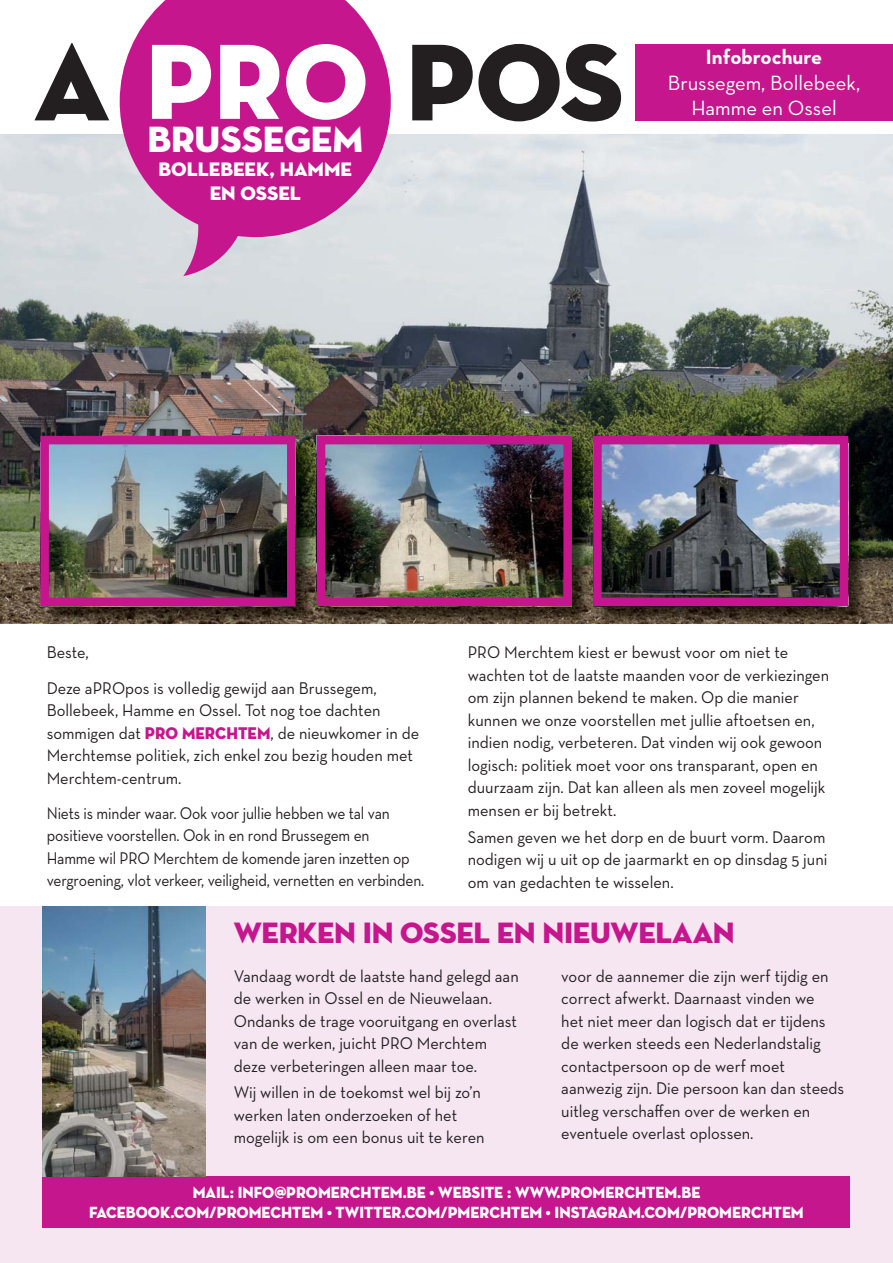
<style>
.page{position:relative;width:893px;height:1263px;background:#fff}
.page>*{position:absolute;margin:0;border:0;box-sizing:border-box;transform-origin:0 0}
.t1{font:111.15px "Neutraface Display Titling";color:#231f20}
.t2{font:37.2px "Neutraface Display Titling";color:#fff}
.t3{font:30px "Neutraface Display Titling";letter-spacing:-.01em;color:#c6168d}
.t4{font:21px/25.2px "Neutra Text";color:#fff;text-align:center}
.t5{font:700 21px "Neutra Text";color:#fff}
.t6{font:19.95px/23.9px "Neutraface Display Titling";color:#fff;text-align:center}
.t7{font:17.25px/22.5px "Neutra Text";color:#231f20;scale:.95 1}
.t8{font:17.25px/22.5px "Neutra Text";color:#231f20;scale:.9 1}
.t9{font:16.5px/19.8px "Neutraface Display Titling";color:#fff;text-align:center;scale:.94 1}
.s1{font-family:"Neutraface Display Titling";color:#c6168d}
</style>
<div class="page">
<div style="left:0;top:907px;width:893px;height:356px;background:#f5e6f1"></div>
<img style="left:0;top:134px;width:893px;height:490px">
<svg style="left:120px;top:0;width:271px;height:276px;background:#ce59aa"></svg>
<svg style="left:152px;top:45px;width:59px;height:74px"></svg>
<svg style="left:220px;top:45px;width:59px;height:74px"></svg>
<svg style="left:286px;top:44px;width:79px;height:76px"></svg>
<div style="left:43px;top:1177px;width:807px;height:51px;background:#c6168d"></div>
<div style="left:635px;top:45px;width:258px;height:76px;background:#c6168d"></div>
<img style="left:43px;top:907px;width:163px;height:270px">
<img style="left:319px;top:438px;width:272px;height:186px">
<img style="left:327px;top:446px;width:235px;height:150px">
<div style="left:317px;top:436px;width:255px;height:170px;border:9px solid #c6168d"></div>
<img style="left:42px;top:438px;width:273px;height:186px">
<img style="left:50px;top:446px;width:236px;height:150px">
<div style="left:40px;top:436px;width:256px;height:170px;border:9px solid #c6168d"></div>
<img style="left:595px;top:438px;width:272px;height:186px">
<img style="left:603px;top:446px;width:235px;height:150px">
<div style="left:593px;top:436px;width:255px;height:170px;border:9px solid #c6168d"></div>
<h1 class="t1" style="left:34px;top:17px;width:77px">A</h1>
<h1 class="t1" style="left:406px;top:17px;width:220px">POS</h1>
<h2 class="t2" style="left:147px;top:118px;width:217px">BRUSSEGEM</h2>
<p class="t6" style="left:159px;top:157px;width:195px">BOLLEBEEK, HAMME<br>EN OSSEL</p>
<p class="t5" style="left:706px;top:44px;width:118px">Infobrochure</p>
<p class="t4" style="left:668px;top:72px;width:194px">Brussegem, Bollebeek,<br>Hamme en Ossel</p>
<p class="t7" style="left:47px;top:636px;width:349px;line-height:35.2px">Beste,<br>Deze aPROpos is volledig gewijd aan Brussegem,</p>
<p class="t7" style="left:47px;top:701px;width:394px">Bollebeek, Hamme en Ossel. Tot nog toe dachten sommigen dat <span class="s1">PRO MERCHTEM</span>, de nieuwkomer in de Merchtemse politiek, zich enkel zou bezig houden met Merchtem-centrum.</p>
<p class="t8" style="left:47px;top:803px;width:421px">Niets is minder waar. Ook voor jullie hebben we tal van positieve voorstellen. Ook in en rond Brussegem en<br>Hamme wil PRO Merchtem de komende jaren inzetten op vergroening, vlot verkeer, veiligheid, vernetten en verbinden.</p>
<p class="t7" style="left:468px;top:643px;width:382px">PRO Merchtem kiest er bewust voor om niet te wachten tot de laatste maanden voor de verkiezingen om zijn plannen bekend te maken. Op die manier kunnen we onze voorstellen met jullie aftoetsen en, indien nodig, verbeteren. Dat vinden wij ook gewoon logisch: politiek moet voor ons transparant, open en duurzaam zijn. Dat kan alleen als men zoveel mogelijk mensen er bij betrekt.</p>
<p class="t7" style="left:468px;top:827px;width:380px;text-align:justify">Samen geven we het dorp en de buurt vorm. Daarom nodigen wij u uit op de jaarmarkt en op dinsdag 5 juni om van gedachten te wisselen.</p>
<h3 class="t3" style="left:234px;top:915px;width:502px">WERKEN IN OSSEL EN NIEUWELAAN</h3>
<p class="t7" style="left:234px;top:966px;width:301px">Vandaag wordt de laatste hand gelegd aan de werken in Ossel en de Nieuwelaan.<br>Ondanks de trage vooruitgang en overlast van de werken, juicht PRO Merchtem deze verbeteringen alleen maar toe.</p>
<p class="t7" style="left:234px;top:1083px;width:265px">Wij willen in de toekomst wel bij zo’n werken laten onderzoeken of het mogelijk is om een bonus uit te keren</p>
<p class="t7" style="left:561px;top:966px;width:299px">voor de aannemer die zijn werf tijdig en correct afwerkt. Daarnaast vinden we<br>het niet meer dan logisch dat er tijdens de werken steeds een Nederlandstalig contactpersoon op de werf moet aanwezig zijn. Die persoon kan dan steeds uitleg verschaffen over de werken en eventuele overlast oplossen.</p>
<p class="t9" style="left:89px;top:1182px;width:762px">MAIL: INFO@PROMERCHTEM.BE • WEBSITE : WWW.PROMERCHTEM.BE<br>FACEBOOK.COM/PROMECHTEM • TWITTER.COM/PMERCHTEM • INSTAGRAM.COM/PROMERCHTEM</p>
</div>
